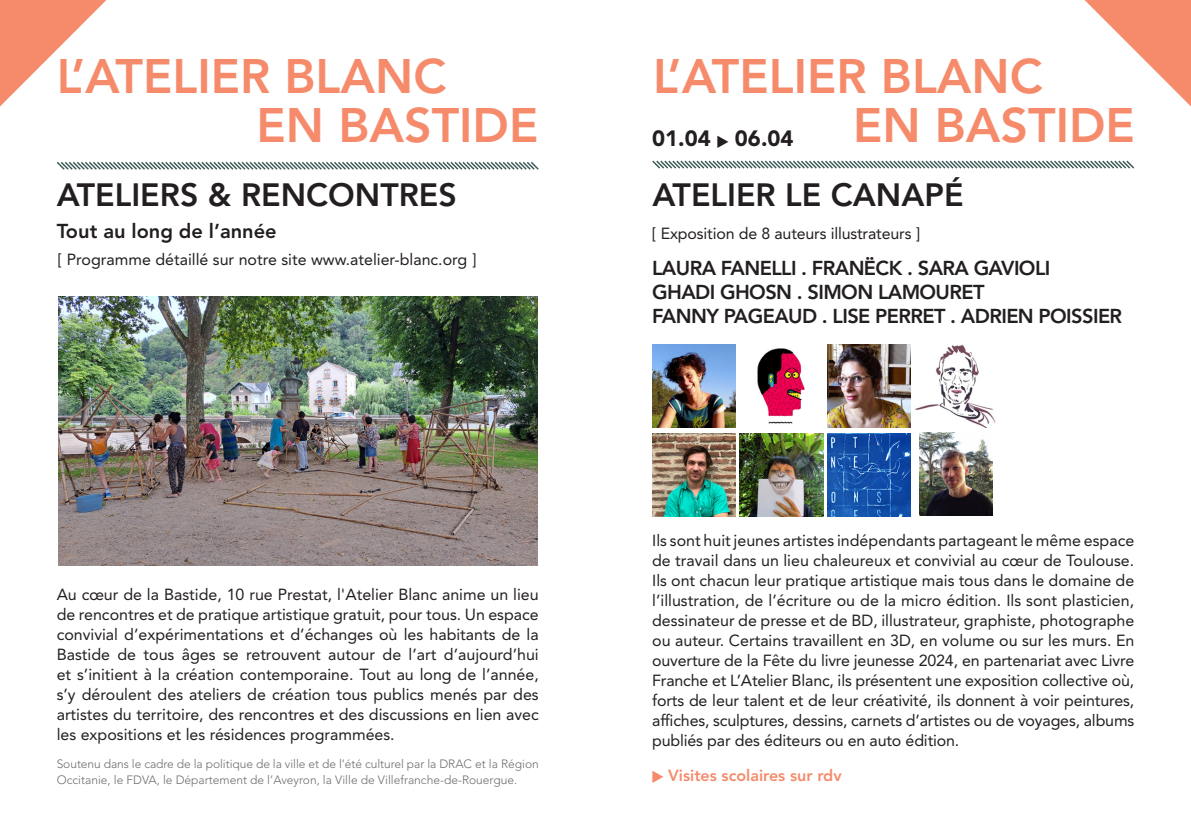
<style>
.page{position:relative;width:1191px;height:840px;background:#fff}
.page>*{position:absolute;margin:0;border:0;box-sizing:border-box;transform-origin:0 0}
.t1{font:800 48px "Avenir LT Std";color:#f68b6c}
.t2{font:800 32px "Avenir LT Std";color:#231f20}
.t3{font:900 22px "Avenir LT Std";color:#231f20}
.t4{font:800 20px "Avenir LT Std";letter-spacing:-.03em;color:#231f20}
.t5{font:800 20px "Avenir LT Std";color:#231f20}
.t6{font:16px/20px "Avenir LT Std";letter-spacing:-.005em;color:#231f20;text-align:justify}
.t7{font:800 16px "Avenir LT Std";color:#f68b6c}
.t8{font:300 12px/16px "Avenir LT Std";color:#6c6d70}
.s1{font-family:"DejaVu Sans Condensed";font-weight:400;font-size:16px}
.s2{font-family:"DejaVu Sans Condensed";font-weight:400}
</style>
<div class="page">
<svg style="left:0;top:0;width:106px;height:106px"></svg>
<svg style="left:56px;top:161px;width:483px;height:9px"></svg>
<svg style="left:1084px;top:0;width:107px;height:106px"></svg>
<img style="left:58px;top:296px;width:479px;height:269px">
<svg style="left:652px;top:160px;width:483px;height:9px"></svg>
<img style="left:652px;top:344px;width:84px;height:83px">
<img style="left:757px;top:348px;width:48px;height:76px">
<img style="left:652px;top:433px;width:84px;height:83px">
<img style="left:740px;top:433px;width:83px;height:83px">
<img style="left:827px;top:344px;width:83px;height:83px">
<img style="left:915px;top:345px;width:81px;height:82px">
<img style="left:827px;top:433px;width:83px;height:83px">
<img style="left:919px;top:432px;width:74px;height:83px">
<p class="t1" style="left:57px;top:48px;width:391px">L’ATELIER BLANC</p>
<p class="t1" style="left:257px;top:97px;width:283px">EN BASTIDE</p>
<p class="t2" style="left:57px;top:176px;width:402px">ATELIERS &amp; RENCONTRES</p>
<p class="t5" style="left:57px;top:219px;width:221px">Tout au long de l’année</p>
<p class="t6" style="left:58px;top:249px;width:419px">[ Programme détaillé sur notre site www.atelier-blanc.org ]</p>
<p class="t6" style="left:57px;top:584px;width:483px">Au cœur de la Bastide, 10 rue Prestat, l'Atelier Blanc anime un lieu de rencontres et de pratique artistique gratuit, pour tous. Un espace convivial d’expérimentations et d’échanges où les habitants de la Bastide de tous âges se retrouvent autour de l’art d’aujourd’hui et s’initient à la création contemporaine. Tout au long de l’année, s’y déroulent des ateliers de création tous publics menés par des artistes du territoire, des rencontres et des discussions en lien avec les expositions et les résidences programmées.</p>
<p class="t8" style="left:57px;top:755px;width:483px">Soutenu dans le cadre de la politique de la ville et de l'été culturel par la DRAC et la Région<br>Occitanie, le FDVA, le Département de l’Aveyron, la Ville de Villefranche-de-Rouergue.</p>
<p class="t1" style="left:653px;top:48px;width:391px">L’ATELIER BLANC</p>
<p class="t3" style="left:652px;top:125px;width:143px">01.04 <span class="s1">▶</span> 06.04</p>
<p class="t1" style="left:853px;top:97px;width:283px">EN BASTIDE</p>
<p class="t2" style="left:652px;top:176px;width:313px">ATELIER LE CANAPÉ</p>
<p class="t6" style="left:652px;top:223px;width:269px">[ Exposition de 8 auteurs illustrateurs ]</p>
<p class="t4" style="left:652px;top:256px;width:400px">LAURA FANELLI . FRANËCK . SARA GAVIOLI</p>
<p class="t4" style="left:652px;top:280px;width:334px">GHADI GHOSN . SIMON LAMOURET</p>
<p class="t4" style="left:652px;top:304px;width:471px">FANNY PAGEAUD . LISE PERRET . ADRIEN POISSIER</p>
<p class="t6" style="left:652px;top:530px;width:483px">Ils sont huit jeunes artistes indépendants partageant le même espace de travail dans un lieu chaleureux et convivial au cœur de Toulouse.<br>Ils ont chacun leur pratique artistique mais tous dans le domaine de l’illustration, de l’écriture ou de la micro édition. Ils sont plasticien, dessinateur de presse et de BD, illustrateur, graphiste, photographe ou auteur. Certains travaillent en 3D, en volume ou sur les murs. En ouverture de la Fête du livre jeunesse 2024, en partenariat avec Livre Franche et L’Atelier Blanc, ils présentent une exposition collective où, forts de leur talent et de leur créativité, ils donnent à voir peintures, affiches, sculptures, dessins, carnets d’artistes ou de voyages, albums publiés par des éditeurs ou en auto édition.</p>
<p class="t7" style="left:652px;top:765px;width:191px"><span class="s2">▶</span> Visites scolaires sur rdv</p>
</div>
